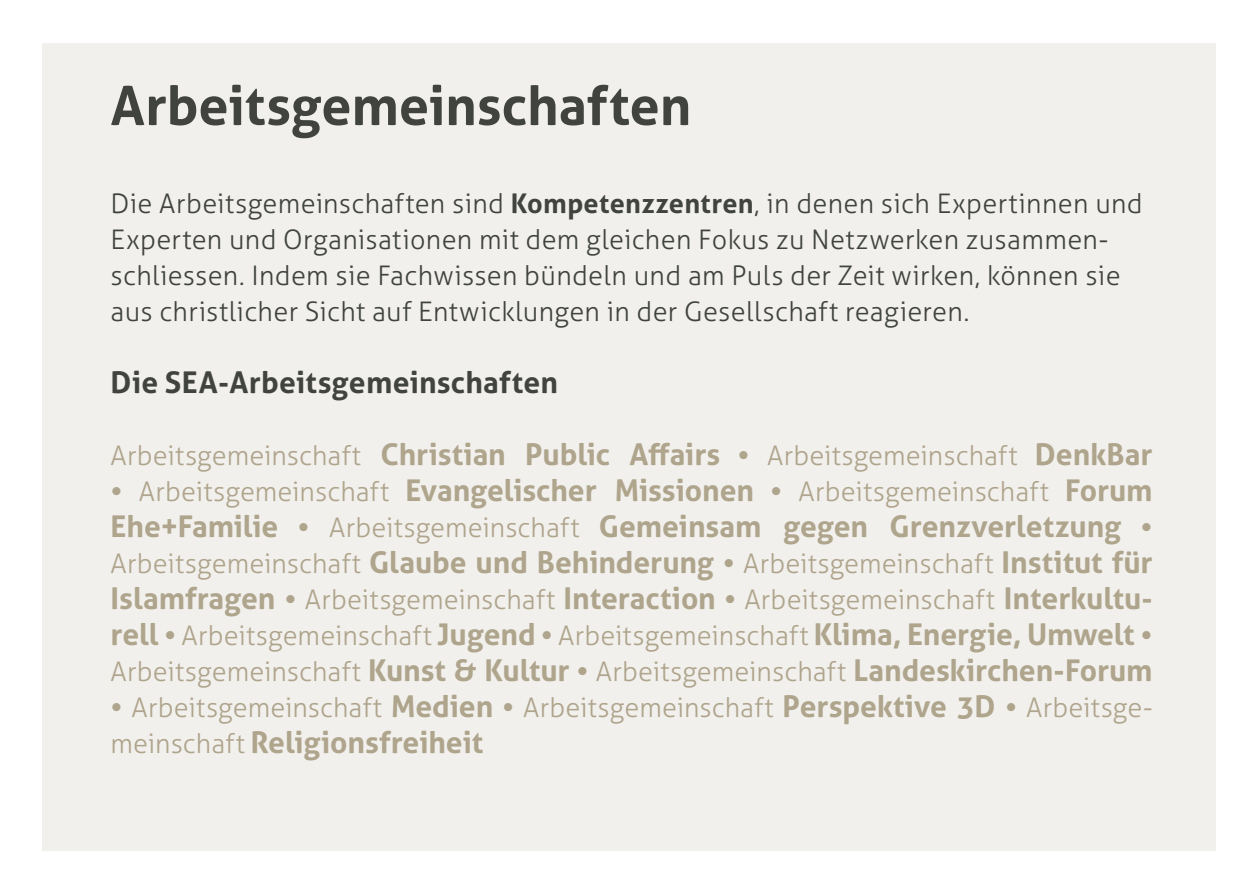
<style>
.page{position:relative;width:1259px;height:893px;background:#fff}
.page>*{position:absolute;margin:0;border:0;box-sizing:border-box;transform-origin:0 0}
.t1{font:700 54px "Aller";letter-spacing:-.005em;color:#40433e}
.t2{font:700 30px "Aller";letter-spacing:-.005em;color:#afa48c}
.t3{font:700 30px "Aller";letter-spacing:.01em;color:#40433e}
.t4{font:300 27px/36px "Aller";letter-spacing:.005em;color:#afa48c;text-align:justify}
.t5{font:300 27px/36px "Aller";letter-spacing:.01em;color:#40433e}
.s1{font-weight:700}
.s2{font-weight:700;font-size:30px}
.s3{font-size:27px}
.s4{font-weight:300;font-size:27px}
</style>
<div class="page">
<div style="left:43px;top:43px;width:1173px;height:807px;background:#f1f0ec"></div>
<h1 class="t1" style="left:111px;top:72px;width:582px">Arbeitsgemeinschaften</h1>
<p class="t5" style="left:111px;top:186px;width:1033px">Die Arbeitsgemeinschaften sind <span class="s1">Kompetenzzentren</span>, in denen sich Expertinnen und Experten und Organisationen mit dem gleichen Fokus zu Netzwerken zusammen&shy;schliessen. Indem sie Fachwissen bündeln und am Puls der Zeit wirken, können sie aus christlicher Sicht auf Entwicklungen in der Gesellschaft reagieren.</p>
<p class="t3" style="left:111px;top:364px;width:449px">Die SEA-Arbeitsgemeinschaften</p>
<p class="t4" style="left:111px;top:438px;width:1043px">Arbeitsgemeinschaft <span class="s2">Christian Public Affairs</span> <span class="s1">•</span> Arbeitsgemeinschaft <span class="s2">DenkBar</span></p>
<p class="t4" style="left:111px;top:474px;width:1043px"><span class="s1">•</span> Arbeitsgemeinschaft <span class="s2">Evangelischer Missionen</span> <span class="s1">•</span> Arbeitsgemeinschaft <span class="s2">Forum</span></p>
<p class="t2" style="left:111px;top:508px;width:1043px">Ehe+Familie <span class="s3">•</span> <span class="s4">Arbeitsgemeinschaft</span> Gemeinsam gegen Grenzverletzung <span class="s3">•</span></p>
<p class="t4" style="left:111px;top:546px;width:1043px">Arbeitsgemeinschaft <span class="s2">Glaube und Behinderung</span> <span class="s1">•</span> Arbeitsgemeinschaft <span class="s2">Institut für Islamfragen</span> <span class="s1">•</span> Arbeitsgemeinschaft <span class="s2">Interaction</span> <span class="s1">•</span> Arbeitsgemeinschaft <span class="s2">Interkultu&shy;rell</span> <span class="s1">•</span> Arbeitsgemeinschaft <span class="s2">Jugend</span> <span class="s1">•</span> Arbeitsgemeinschaft <span class="s2">Klima, Energie, Umwelt</span> <span class="s1">• </span>Arbeitsgemeinschaft <span class="s2">Kunst &amp; Kultur</span> <span class="s1">•</span> Arbeitsgemeinschaft <span class="s2">Landeskirchen-Forum</span></p>
<p class="t4" style="left:111px;top:690px;width:1043px"><span class="s1">•</span> Arbeitsgemeinschaft <span class="s2">Medien</span> <span class="s1">•</span> Arbeitsgemeinschaft <span class="s2">Perspektive 3D</span> <span class="s1">•</span> Arbeitsge-</p>
<p class="t2" style="left:111px;top:724px;width:374px"><span class="s4">meinschaft</span> Religionsfreiheit</p>
</div>
